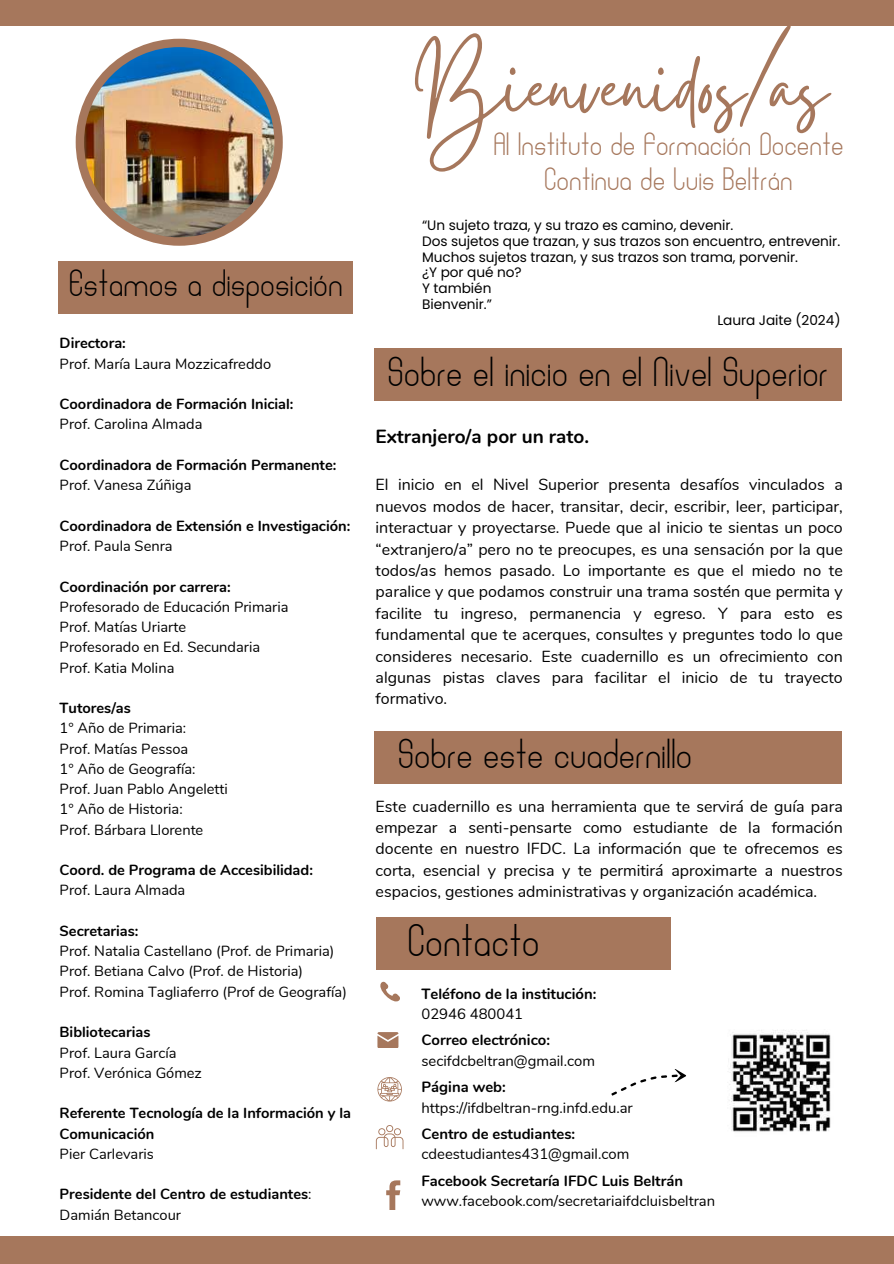
<style>
.page{position:relative;width:894px;height:1264px;background:#fff}
.page>*{position:absolute;margin:0;border:0;box-sizing:border-box;transform-origin:0 0}
.t1{font:100.2px "Gistesy";color:#a6775c}
.t2{font:35.55px "Adelina";color:#000}
.t3{font:32.55px "Adelina";color:#000}
.t4{font:29.55px "Adelina";color:#000}
.t5{font:25.05px/34.8px "Adelina";color:#a6775c;text-align:center}
.t6{font:700 19.05px "Nunito";color:#000}
.t7{font:15.9px/21.3px "Nunito";color:#000;text-align:justify}
.t8{font:14.85px "Nunito";color:#000}
.t9{font:700 14.85px "Nunito";color:#000}
.t10{font:14.7px/20.2px "Nunito";color:#000}
.t11{font:700 14.7px/20.2px "Nunito";color:#000}
.t12{font:13.65px "Poppins";letter-spacing:-.005em;color:#000}
.s1{font-weight:400}
</style>
<div class="page">
<div style="left:375px;top:916px;width:295px;height:53px;background:#a6775c"></div>
<div style="left:374px;top:348px;width:467px;height:53px;background:#a6775c"></div>
<div style="left:76px;top:39px;width:207px;height:207px;background:#a6775c;border-radius:50%"></div>
<img style="left:84px;top:47px;width:190px;height:190px;border-radius:50%">
<div style="left:58px;top:261px;width:295px;height:52px;background:#a6775c"></div>
<svg style="left:380px;top:981px;width:20px;height:21px"></svg>
<svg style="left:377px;top:1032px;width:21px;height:15px"></svg>
<div style="left:0;top:0;width:893px;height:26px;background:#a6775c"></div>
<div style="left:0;top:1236px;width:893px;height:27px;background:#a6775c"></div>
<svg style="left:377px;top:1077px;width:25px;height:24px"></svg>
<img style="left:729px;top:1030px;width:102px;height:102px">
<svg style="left:611px;top:1069px;width:76px;height:26px"></svg>
<svg style="left:376px;top:1125px;width:27px;height:24px"></svg>
<div style="left:374px;top:730px;width:467px;height:53px;background:#a6775c"></div>
<svg style="left:386px;top:1180px;width:14px;height:29px"></svg>
<h3 class="t4" style="left:69px;top:269px;width:275px">Estamos a disposición</h3>
<p class="t11" style="left:60px;top:333px;width:68px">Directora:</p>
<p class="t10" style="left:60px;top:354px;width:213px">Prof. María Laura Mozzicafreddo</p>
<p class="t11" style="left:60px;top:394px;width:235px">Coordinadora de Formación Inicial:</p>
<p class="t10" style="left:60px;top:414px;width:144px">Prof. Carolina Almada</p>
<p class="t11" style="left:60px;top:455px;width:278px">Coordinadora de Formación Permanente:</p>
<p class="t10" style="left:60px;top:475px;width:133px">Prof. Vanesa Zúñiga</p>
<p class="t11" style="left:60px;top:516px;width:292px">Coordinadora de Extensión e Investigación:</p>
<p class="t10" style="left:60px;top:536px;width:114px">Prof. Paula Senra</p>
<p class="t11" style="left:60px;top:576px;width:172px">Coordinación por carrera:</p>
<p class="t10" style="left:60px;top:597px;width:230px">Profesorado de Educación Primaria<br>Prof. Matías Uriarte<br>Profesorado en Ed. Secundaria<br>Prof. Katia Molina</p>
<p class="t11" style="left:60px;top:698px;width:73px">Tutores/as</p>
<p class="t10" style="left:60px;top:718px;width:170px">1° Año de Primaria:<br>Prof. Matías Pessoa<br>1° Año de Geografía:<br>Prof. Juan Pablo Angeletti<br>1° Año de Historia:<br>Prof. Bárbara Llorente</p>
<p class="t11" style="left:60px;top:860px;width:255px">Coord. de Programa de Accesibilidad:</p>
<p class="t10" style="left:60px;top:880px;width:127px">Prof. Laura Almada</p>
<p class="t11" style="left:60px;top:921px;width:80px">Secretarias:</p>
<p class="t10" style="left:60px;top:941px;width:289px">Prof. Natalia Castellano (Prof. de Primaria)<br>Prof. Betiana Calvo (Prof. de Historia)<br>Prof. Romina Tagliaferro (Prof de Geografía)</p>
<p class="t11" style="left:60px;top:1022px;width:92px">Bibliotecarias</p>
<p class="t10" style="left:60px;top:1042px;width:144px">Prof. Laura García<br>Prof. Verónica Gómez</p>
<p class="t11" style="left:60px;top:1103px;width:293px">Referente Tecnología de la Información y la<br>Comunicación</p>
<p class="t10" style="left:60px;top:1143px;width:96px">Pier Carlevaris</p>
<p class="t11" style="left:60px;top:1184px;width:253px">Presidente del Centro de estudiantes<span class="s1">:<br>Damián Betancour</span></p>
<h1 class="t1" style="left:415px;top:18px;width:414px">Bienvenidos/as</h1>
<h3 class="t5" style="left:493px;top:129px;width:351px">Al Instituto de Formación Docente<br>Continua de Luis Beltrán</h3>
<p class="t12" style="left:422px;top:216px;width:313px">“Un sujeto traza, y su trazo es camino, devenir.</p>
<p class="t12" style="left:422px;top:231px;width:419px">Dos sujetos que trazan, y sus trazos son encuentro, entrevenir.</p>
<p class="t12" style="left:422px;top:247px;width:377px">Muchos sujetos trazan, y sus trazos son trama, porvenir.</p>
<p class="t12" style="left:422px;top:263px;width:101px">¿Y por qué no?</p>
<p class="t12" style="left:422px;top:279px;width:71px">Y también</p>
<p class="t12" style="left:422px;top:294px;width:71px">Bienvenir.”</p>
<p class="t12" style="left:717px;top:310px;width:125px">Laura Jaite (2024)</p>
<h3 class="t3" style="left:387px;top:356px;width:442px">Sobre el inicio en el Nivel Superior</h3>
<p class="t6" style="left:375px;top:424px;width:215px">Extranjero/a por un rato.</p>
<p class="t7" style="left:375px;top:474px;width:468px">El inicio en el Nivel Superior presenta desafíos vinculados a nuevos modos de hacer, transitar, decir, escribir, leer, participar, interactuar y proyectarse. Puede que al inicio te sientas un poco “extranjero/a” pero no te preocupes, es una sensación por la que todos/as hemos pasado. Lo importante es que el miedo no te paralice y que podamos construir una trama sostén que permita y facilite tu ingreso, permanencia y egreso. Y para esto es fundamental que te acerques, consultes y preguntes todo lo que consideres necesario. Este cuadernillo es un ofrecimiento con algunas pistas claves para facilitar el inicio de tu trayecto formativo.</p>
<h3 class="t3" style="left:398px;top:738px;width:296px">Sobre este cuadernillo</h3>
<p class="t7" style="left:375px;top:795px;width:468px">Este cuadernillo es una herramienta que te servirá de guía para empezar a senti-pensarte como estudiante de la formación docente en nuestro IFDC. La información que te ofrecemos es corta, esencial y precisa y te permitirá aproximarte a nuestros espacios, gestiones administrativas y organización académica.</p>
<h2 class="t2" style="left:407px;top:922px;width:134px">Contacto</h2>
<p class="t9" style="left:421px;top:983px;width:176px">Teléfono de la institución:</p>
<p class="t8" style="left:421px;top:1004px;width:103px">02946 480041</p>
<p class="t9" style="left:421px;top:1030px;width:130px">Correo electrónico:</p>
<p class="t8" style="left:421px;top:1050px;width:175px">secifdcbeltran@gmail.com</p>
<p class="t9" style="left:421px;top:1077px;width:86px">Página web:</p>
<p class="t8" style="left:421px;top:1097px;width:213px">https://ifdbeltran-rng.infd.edu.ar</p>
<p class="t9" style="left:421px;top:1123px;width:155px">Centro de estudiantes:</p>
<p class="t8" style="left:421px;top:1144px;width:209px">cdeestudiantes431@gmail.com</p>
<p class="t9" style="left:421px;top:1170px;width:263px">Facebook Secretaría IFDC Luis Beltrán</p>
<p class="t8" style="left:421px;top:1191px;width:295px">www.facebook.com/secretariaifdcluisbeltran</p>
</div>
